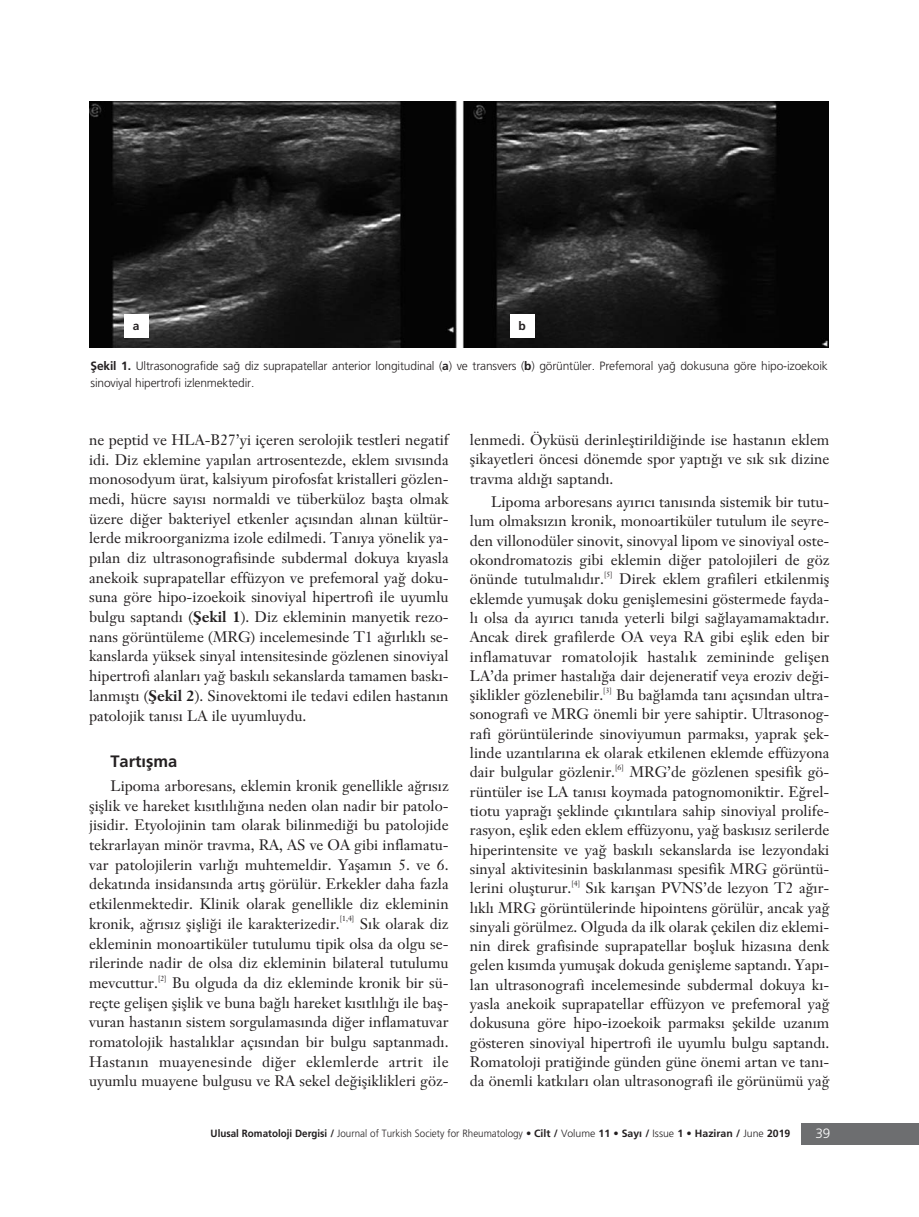
<style>
.page{position:relative;width:919px;height:1217px;background:#fff}
.page>*{position:absolute;margin:0;border:0;box-sizing:border-box;transform-origin:0 0}
.t1{font:700 16.5px "Frutiger";color:#231f20}
.t2{font:15px/19.4px "Janson Text";color:#231f20;text-align:justify}
.t3{font:300 13.5px "Frutiger";color:#fff}
.t4{font:300 12px/16.4px "Frutiger";letter-spacing:-.015em;color:#231f20}
.t5{font:700 12px "Frutiger";color:#231f20}
.t6{font:300 10.5px "Frutiger";color:#231f20;scale:.94 1}
.t7{font:7.5px "Janson Text";color:#231f20}
.s1{font-weight:700}
</style>
<div class="page">
<div style="left:801px;top:1122px;width:117px;height:21px;background:#6d6e70"></div>
<img style="left:89px;top:102px;width:739px;height:246px">
<div style="left:124px;top:314px;width:24px;height:24px;background:#fff"></div>
<div style="left:510px;top:314px;width:24px;height:24px;background:#fff"></div>
<p class="t5" style="left:133px;top:320px;width:8px">a</p>
<p class="t5" style="left:518px;top:320px;width:9px">b</p>
<p class="t4" style="left:91px;top:359px;width:738px"><span class="s1">fiekil 1.</span> Ultrasonografide sa¤ diz suprapatellar anterior longitudinal (<span class="s1">a</span>) ve transvers (<span class="s1">b</span>) görüntüler. Prefemoral ya¤ dokusuna göre hipo-izoekoik sinoviyal hipertrofi izlenmektedir.</p>
<p class="t2" style="left:89px;top:431px;width:361px">ne peptid ve HLA-B27’yi içeren serolojik testleri negatif idi. Diz eklemine yap›lan artrosentezde, eklem s›v›s›nda monosodyum ürat, kalsiyum pirofosfat kristalleri gözlen&shy;medi, hücre say›s› normaldi ve tüberküloz baflta olmak üzere di¤er bakteriyel etkenler aç›s›ndan al›nan kültür&shy;lerde mikroorganizma izole edilmedi. Tan›ya yönelik ya&shy;p›lan diz ultrasonografisinde subdermal dokuya k›yasla anekoik suprapatellar effüzyon ve prefemoral ya¤ doku&shy;suna göre hipo-izoekoik sinoviyal hipertrofi ile uyumlu bulgu saptand› (<span class="s1">fiekil 1</span>). Diz ekleminin manyetik rezo&shy;nans görüntüleme (MRG) incelemesinde T1 a¤›rl›kl› se&shy;kanslarda yüksek sinyal intensitesinde gözlenen sinoviyal hipertrofi alanlar› ya¤ bask›l› sekanslarda tamamen bask›- lanm›flt› (<span class="s1">fiekil 2</span>). Sinovektomi ile tedavi edilen hastan›n patolojik tan›s› LA ile uyumluydu.</p>
<p class="t1" style="left:110px;top:754px;width:68px">Tart›flma</p>
<p class="t2" style="left:89px;top:777px;width:361px;text-indent:21px">Lipoma arboresans, eklemin kronik genellikle a¤r›s›z flifllik ve hareket k›s›tl›l›¤›na neden olan nadir bir patolo&shy;jisidir. Etyolojinin tam olarak bilinmedi¤i bu patolojide tekrarlayan minör travma, RA, AS ve OA gibi inflamatu&shy;var patolojilerin varl›¤› muhtemeldir. Yaflam›n 5. ve 6. dekat›nda insidans›nda art›fl görülür. Erkekler daha fazla etkilenmektedir. Klinik olarak genellikle diz ekleminin kronik, a¤r›s›z fliflli¤i ile karakterizedir.</p>
<p class="t7" style="left:340px;top:915px;width:16px">[1,4]</p>
<p class="t2" style="left:89px;top:915px;width:361px;text-indent:271px">S›k olarak diz ekleminin monoartiküler tutulumu tipik olsa da olgu se&shy;rilerinde nadir de olsa diz ekleminin bilateral tutulumu mevcuttur.</p>
<p class="t7" style="left:158px;top:974px;width:10px">[2]</p>
<p class="t2" style="left:89px;top:974px;width:361px;text-indent:83px">Bu olguda da diz ekleminde kronik bir sü&shy;reçte geliflen flifllik ve buna ba¤l› hareket k›s›tl›l›¤› ile bafl&shy;vuran hastan›n sistem sorgulamas›nda di¤er inflamatuvar romatolojik hastal›klar aç›s›ndan bir bulgu saptanmad›.<br>Hastan›n muayenesinde di¤er eklemlerde artrit ile uyumlu muayene bulgusu ve RA sekel de¤ifliklikleri göz-</p>
<p class="t2" style="left:470px;top:431px;width:361px">lenmedi. Öyküsü derinlefltirildi¤inde ise hastan›n eklem flikayetleri öncesi dönemde spor yapt›¤› ve s›k s›k dizine travma ald›¤› saptand›.</p>
<p class="t2" style="left:470px;top:493px;width:361px;text-indent:21px">Lipoma arboresans ay›r›c› tan›s›nda sistemik bir tutu&shy;lum olmaks›z›n kronik, monoartiküler tutulum ile seyre&shy;den villonodüler sinovit, sinovyal lipom ve sinoviyal oste&shy;okondromatozis gibi eklemin di¤er patolojileri de göz önünde tutulmal›d›r.</p>
<p class="t7" style="left:604px;top:571px;width:10px">[5]</p>
<p class="t2" style="left:470px;top:571px;width:361px;text-indent:149px">Direk eklem grafileri etkilenmifl eklemde yumuflak doku genifllemesini göstermede fayda&shy;l› olsa da ay›r›c› tan›da yeterli bilgi sa¤layamamaktad›r.<br>Ancak direk grafilerde OA veya RA gibi efllik eden bir inflamatuvar romatolojik hastal›k zemininde geliflen LA’da primer hastal›¤a dair dejeneratif veya eroziv de¤i&shy;fliklikler gözlenebilir.</p>
<p class="t7" style="left:603px;top:687px;width:10px">[3]</p>
<p class="t2" style="left:470px;top:686px;width:361px;text-indent:146px">Bu ba¤lamda tan› aç›s›ndan ultra&shy;sonografi ve MRG önemli bir yere sahiptir. Ultrasonog&shy;rafi görüntülerinde sinoviyumun parmaks›, yaprak flek&shy;linde uzant›lar›na ek olarak etkilenen eklemde effüzyona dair bulgular gözlenir.</p>
<p class="t7" style="left:615px;top:764px;width:10px">[6]</p>
<p class="t2" style="left:470px;top:764px;width:361px;text-indent:160px">MRG’de gözlenen spesifik gö&shy;rüntüler ise LA tan›s› koymada patognomoniktir. E¤rel&shy;tiotu yapra¤› fleklinde ç›k›nt›lara sahip sinoviyal prolife&shy;rasyon, efllik eden eklem effüzyonu, ya¤ bask›s›z serilerde hiperintensite ve ya¤ bask›l› sekanslarda ise lezyondaki sinyal aktivitesinin bask›lanmas› spesifik MRG görüntü&shy;lerini oluflturur.</p>
<p class="t7" style="left:571px;top:880px;width:10px">[4]</p>
<p class="t2" style="left:470px;top:879px;width:361px;text-indent:116px">S›k kar›flan PVNS’de lezyon T2 a¤›r&shy;l›kl› MRG görüntülerinde hipointens görülür, ancak ya¤ sinyali görülmez. Olguda da ilk olarak çekilen diz eklemi&shy;nin direk grafisinde suprapatellar boflluk hizas›na denk gelen k›s›mda yumuflak dokuda geniflleme saptand›. Yap›- lan ultrasonografi incelemesinde subdermal dokuya k›- yasla anekoik suprapatellar effüzyon ve prefemoral ya¤ dokusuna göre hipo-izoekoik parmaks› flekilde uzan›m gösteren sinoviyal hipertrofi ile uyumlu bulgu saptand›.<br>Romatoloji prati¤inde günden güne önemi artan ve tan›- da önemli katk›lar› olan ultrasonografi ile görünümü ya¤</p>
<p class="t6" style="left:210px;top:1129px;width:618px"><span class="s1">Ulusal Romatoloji Dergisi /</span> Journal of Turkish Society for Rheumatology • <span class="s1">Cilt /</span> Volume <span class="s1">11</span> • <span class="s1">Say› /</span> Issue <span class="s1">1</span> • <span class="s1">Haziran /</span> June <span class="s1">2019</span></p>
<p class="t3" style="left:815px;top:1127px;width:17px">39</p>
</div>
